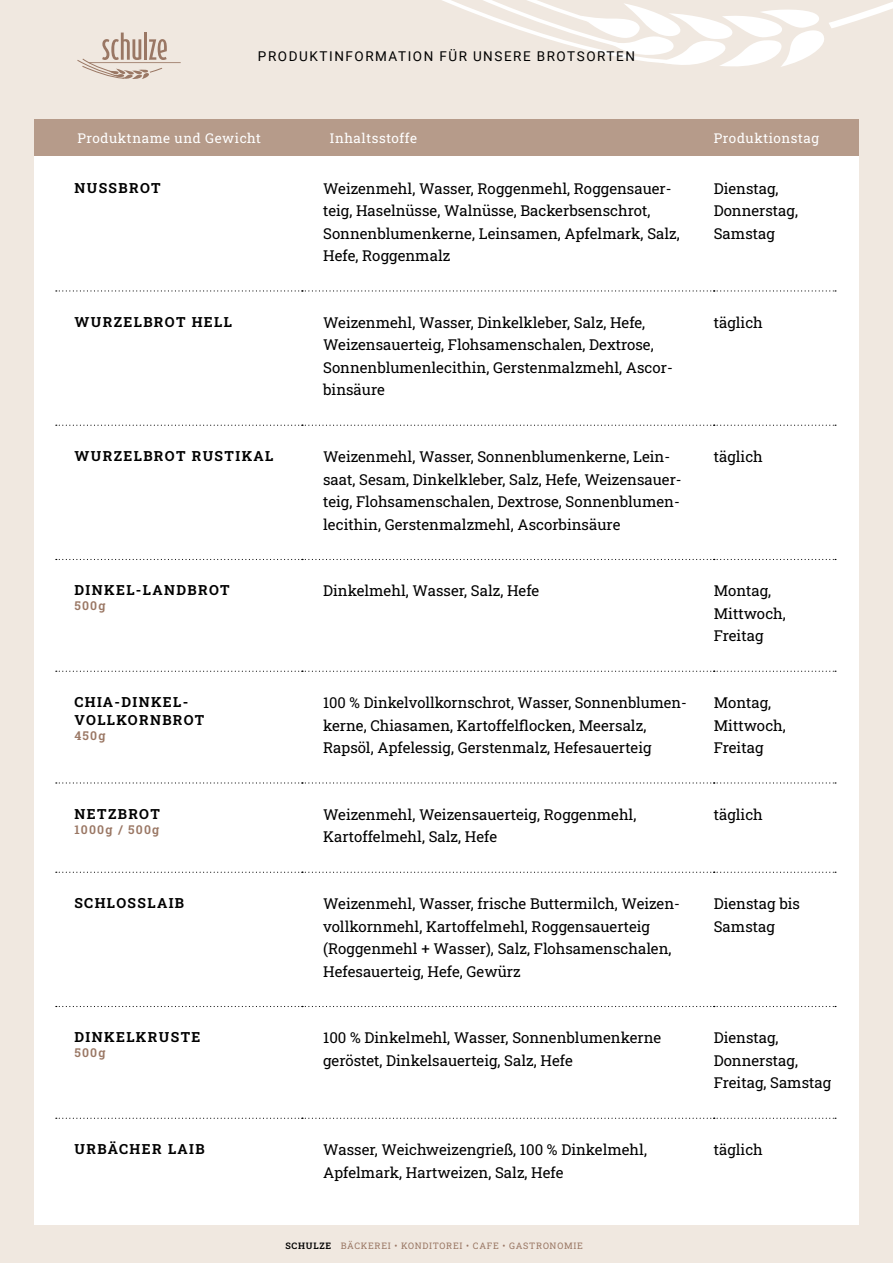
<style>
.page{position:relative;width:893px;height:1263px;background:#f0e8e0}
.page>*{position:absolute;margin:0;border:0;box-sizing:border-box;transform-origin:0 0}
.t1{font:15px/22.5px "Roboto Slab";color:#000}
.t2{font:700 13.95px/18px "Roboto Slab";letter-spacing:.1em;color:#000}
.t3{font:13.5px "Roboto Slab";letter-spacing:.04em;color:#fff}
.t4{font:13.5px "Roboto";letter-spacing:.115em;color:#000}
.t5{font:600 12.15px "Roboto Slab";letter-spacing:.1em;color:#9a7764}
.t6{font:9px "Roboto Slab";letter-spacing:.08em;color:#9a7764}
.s1{font-weight:600;color:#000}
</style>
<div class="page">
<svg style="left:442px;top:0;width:451px;height:67px"></svg>
<div style="left:34px;top:119px;width:825px;height:38px;background:#b69b8a"></div>
<div style="left:34px;top:157px;width:825px;height:1068px;background:#fff"></div>
<svg style="left:56px;top:290px;width:780px;height:1px"></svg>
<svg style="left:56px;top:425px;width:780px;height:1px"></svg>
<svg style="left:56px;top:559px;width:780px;height:1px"></svg>
<svg style="left:56px;top:671px;width:780px;height:1px"></svg>
<svg style="left:56px;top:782px;width:780px;height:1px"></svg>
<svg style="left:56px;top:872px;width:780px;height:1px"></svg>
<svg style="left:56px;top:1006px;width:780px;height:1px"></svg>
<svg style="left:56px;top:1118px;width:780px;height:1px"></svg>
<svg style="left:77px;top:33px;width:104px;height:46px"></svg>
<p class="t4" style="left:258px;top:46px;width:378px">PRODUKTINFORMATION FÜR UNSERE BROTSORTEN</p>
<p class="t3" style="left:77px;top:129px;width:185px">Produktname und Gewicht</p>
<p class="t3" style="left:330px;top:129px;width:89px">Inhaltsstoffe</p>
<p class="t3" style="left:714px;top:129px;width:107px">Produktionstag</p>
<p class="t2" style="left:74px;top:178px;width:88px">NUSSBROT</p>
<p class="t1" style="left:323px;top:177px;width:358px">Weizenmehl, Wasser, Roggenmehl, Roggensauer&shy;teig, Haselnüsse, Walnüsse, Backerbsenschrot, Sonnenblumenkerne, Leinsamen, Apfelmark, Salz, Hefe, Roggenmalz</p>
<p class="t1" style="left:714px;top:177px;width:86px">Dienstag,<br>Donnerstag,<br>Samstag</p>
<p class="t2" style="left:74px;top:312px;width:159px">WURZELBROT HELL</p>
<p class="t1" style="left:323px;top:311px;width:351px">Weizenmehl, Wasser, Dinkelkleber, Salz, Hefe, Weizensauerteig, Flohsamenschalen, Dextrose, Sonnenblumenlecithin, Gerstenmalzmehl, Ascor&shy;binsäure</p>
<p class="t1" style="left:714px;top:311px;width:51px">täglich</p>
<p class="t2" style="left:74px;top:447px;width:201px">WURZELBROT RUSTIKAL</p>
<p class="t1" style="left:323px;top:445px;width:360px">Weizenmehl, Wasser, Sonnenblumenkerne, Lein&shy;saat, Sesam, Dinkelkleber, Salz, Hefe, Weizensauer&shy;teig, Flohsamenschalen, Dextrose, Sonnenblumen&shy;lecithin, Gerstenmalzmehl, Ascorbinsäure</p>
<p class="t1" style="left:714px;top:445px;width:51px">täglich</p>
<p class="t2" style="left:74px;top:581px;width:157px">DINKEL-LANDBROT</p>
<p class="t5" style="left:74px;top:598px;width:33px">500g</p>
<p class="t1" style="left:323px;top:579px;width:218px">Dinkelmehl, Wasser, Salz, Hefe</p>
<p class="t1" style="left:714px;top:579px;width:74px">Montag,<br>Mittwoch,<br>Freitag</p>
<p class="t2" style="left:74px;top:693px;width:132px">CHIA-DINKEL-<br>VOLLKORNBROT</p>
<p class="t5" style="left:74px;top:727px;width:33px">450g</p>
<p class="t1" style="left:323px;top:691px;width:365px">100 % Dinkelvollkornschrot, Wasser, Sonnenblumen&shy;kerne, Chiasamen, Kartoffelflocken, Meersalz,<br>Rapsöl, Apfelessig, Gerstenmalz, Hefesauerteig</p>
<p class="t1" style="left:714px;top:691px;width:74px">Montag,<br>Mittwoch,<br>Freitag</p>
<p class="t2" style="left:74px;top:804px;width:87px">NETZBROT</p>
<p class="t5" style="left:74px;top:821px;width:86px">1000g / 500g</p>
<p class="t1" style="left:323px;top:803px;width:315px">Weizenmehl, Weizensauerteig, Roggenmehl,<br>Kartoffelmehl, Salz, Hefe</p>
<p class="t1" style="left:714px;top:803px;width:51px">täglich</p>
<p class="t2" style="left:74px;top:894px;width:111px">SCHLOSSLAIB</p>
<p class="t1" style="left:323px;top:892px;width:358px">Weizenmehl, Wasser, frische Buttermilch, Weizen&shy;vollkornmehl, Kartoffelmehl, Roggensauerteig (Roggenmehl + Wasser), Salz, Flohsamenschalen, Hefesauerteig, Hefe, Gewürz</p>
<p class="t1" style="left:714px;top:892px;width:88px">Dienstag bis<br>Samstag</p>
<p class="t2" style="left:74px;top:1028px;width:128px">DINKELKRUSTE</p>
<p class="t5" style="left:74px;top:1045px;width:33px">500g</p>
<p class="t1" style="left:323px;top:1026px;width:340px">100 % Dinkelmehl, Wasser, Sonnenblumenkerne geröstet, Dinkelsauerteig, Salz, Hefe</p>
<p class="t1" style="left:714px;top:1026px;width:119px">Dienstag,<br>Donnerstag,<br>Freitag, Samstag</p>
<p class="t2" style="left:74px;top:1140px;width:132px">URBÄCHER LAIB</p>
<p class="t1" style="left:323px;top:1138px;width:325px">Wasser, Weichweizengrieß, 100 % Dinkelmehl,<br>Apfelmark, Hartweizen, Salz, Hefe</p>
<p class="t1" style="left:714px;top:1138px;width:51px">täglich</p>
<p class="t6" style="left:285px;top:1239px;width:299px"><span class="s1">SCHULZE</span> BÄCKEREI • KONDITOREI • CAFE • GASTRONOMIE</p>
</div>
